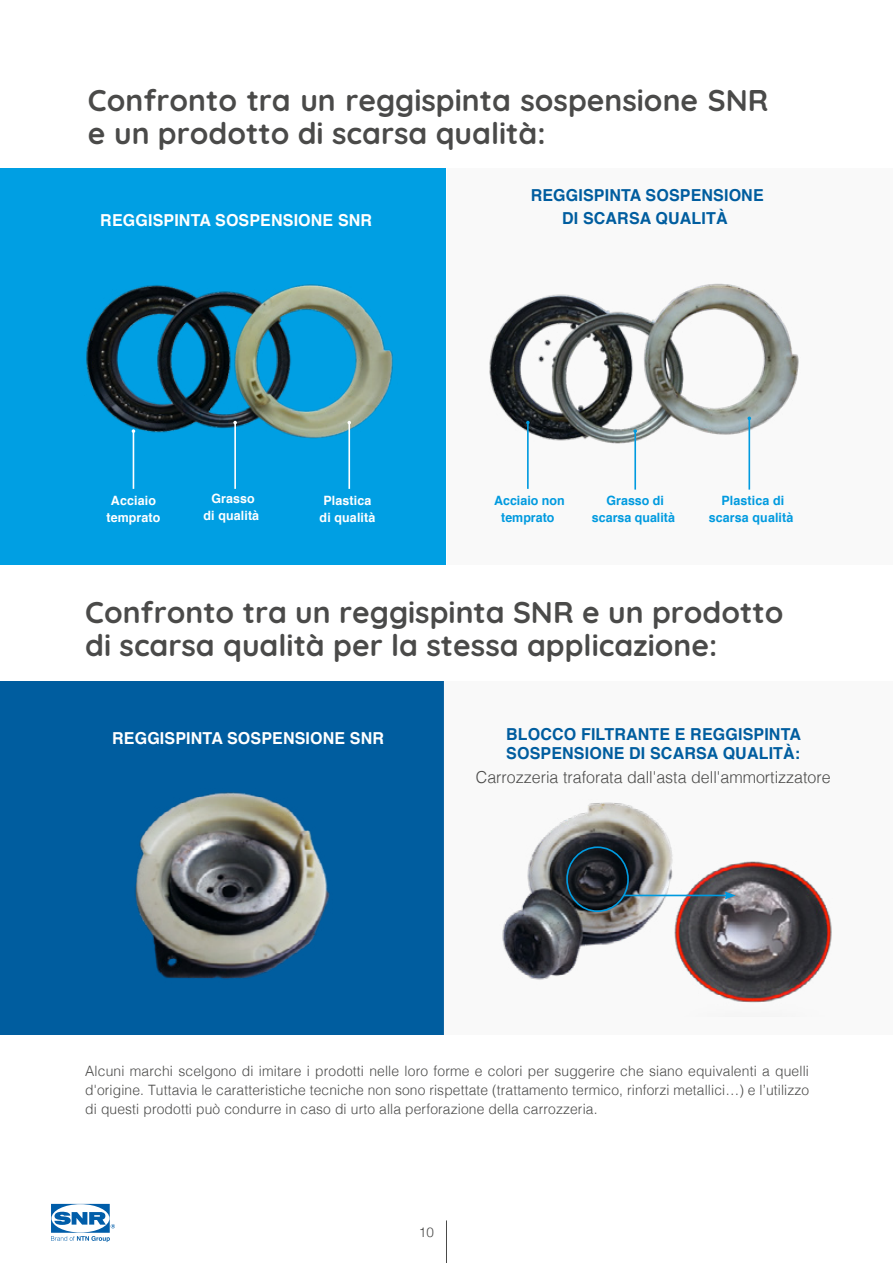
<style>
.page{position:relative;width:893px;height:1263px;background:#fff}
.page>*{position:absolute;margin:0;border:0;box-sizing:border-box;transform-origin:0 0}
.t1{font:300 30px/33px "Quicksand";color:#4a4a49}
.t2{font:700 16.5px/19.5px "Helvetica";letter-spacing:.01em;color:#005d9f}
.t3{font:700 16.5px "Helvetica";letter-spacing:.01em;color:#fff}
.t4{font:300 16.5px "Helvetica";color:#4a4a49}
.t5{font:300 14.25px/18.8px "Helvetica";letter-spacing:.01em;color:#4a4a49;text-align:justify}
.t6{font:300 13.5px "Helvetica";color:#4a4a49}
.t7{font:700 12.9px/17px "Helvetica";color:#009adf;text-align:center}
.t8{font:700 12.9px/17px "Helvetica";letter-spacing:.01em;color:#fff;text-align:center}
</style>
<div class="page">
<div style="left:0;top:168px;width:446px;height:397px;background:#009fe3"></div>
<div style="left:0;top:681px;width:443px;height:353px;background:#005d9f"></div>
<div style="left:443px;top:681px;width:450px;height:353px;background:#f9f9f9"></div>
<div style="left:447px;top:168px;width:446px;height:397px;background:#f9f9f9"></div>
<img style="left:135px;top:792px;width:195px;height:187px">
<img style="left:86px;top:284px;width:307px;height:173px">
<img style="left:489px;top:283px;width:310px;height:162px">
<img style="left:502px;top:802px;width:171px;height:178px">
<img style="left:671px;top:862px;width:161px;height:141px">
<hr style="left:623px;top:895px;width:104px;height:1px;background:#009adf">
<svg style="left:725px;top:891px;width:11px;height:8px"></svg>
<div style="left:566px;top:846px;width:63px;height:66px;border:2px solid #009adf;border-radius:50%"></div>
<hr style="left:133px;top:431px;width:1px;height:58px;background:#fff">
<hr style="left:234px;top:423px;width:2px;height:66px;background:#fff">
<hr style="left:348px;top:423px;width:2px;height:66px;background:#fff">
<hr style="left:527px;top:423px;width:2px;height:66px;background:#009adf">
<hr style="left:634px;top:431px;width:2px;height:59px;background:#009adf">
<svg style="left:633px;top:429px;width:4px;height:4px"></svg>
<hr style="left:748px;top:418px;width:2px;height:72px;background:#009adf">
<hr style="left:446px;top:1220px;width:1px;height:43px;background:#4a4a49">
<svg style="left:51px;top:1204px;width:64px;height:38px"></svg>
<h1 class="t1" style="left:88px;top:81px;width:682px">Confronto tra un reggispinta sospensione SNR e un prodotto di scarsa qualità:</h1>
<p class="t3" style="left:100px;top:207px;width:273px">REGGISPINTA SOSPENSIONE SNR</p>
<p class="t8" style="left:106px;top:492px;width:56px">Acciaio temprato</p>
<p class="t8" style="left:203px;top:490px;width:57px">Grasso di qualità</p>
<p class="t8" style="left:320px;top:492px;width:57px">Plastica di qualità</p>
<p class="t2" style="left:531px;top:183px;width:234px;line-height:23.4px;text-align:center">REGGISPINTA SOSPENSIONE<br>DI SCARSA QUALITÀ</p>
<p class="t7" style="left:494px;top:492px;width:72px">Acciaio non temprato</p>
<p class="t7" style="left:592px;top:492px;width:84px">Grasso di scarsa qualità</p>
<p class="t7" style="left:709px;top:492px;width:86px">Plastica di scarsa qualità</p>
<h1 class="t1" style="left:85px;top:593px;width:700px">Confronto tra un reggispinta SNR e un prodotto di scarsa qualità per la stessa applicazione:</h1>
<p class="t3" style="left:112px;top:725px;width:273px">REGGISPINTA SOSPENSIONE SNR</p>
<p class="t2" style="left:506px;top:724px;width:296px">BLOCCO FILTRANTE E REGGISPINTA<br>SOSPENSIONE DI SCARSA QUALITÀ:</p>
<p class="t4" style="left:476px;top:763px;width:356px">Carrozzeria traforata dall'asta dell'ammortizzatore</p>
<p class="t5" style="left:85px;top:1061px;width:725px">Alcuni marchi scelgono di imitare i prodotti nelle loro forme e colori per suggerire che siano equivalenti a quelli d'origine. Tuttavia le caratteristiche tecniche non sono rispettate (trattamento termico, rinforzi metallici…) e l’utilizzo di questi prodotti può condurre in caso di urto alla perforazione della carrozzeria.</p>
<p class="t6" style="left:419px;top:1221px;width:17px">10</p>
</div>
